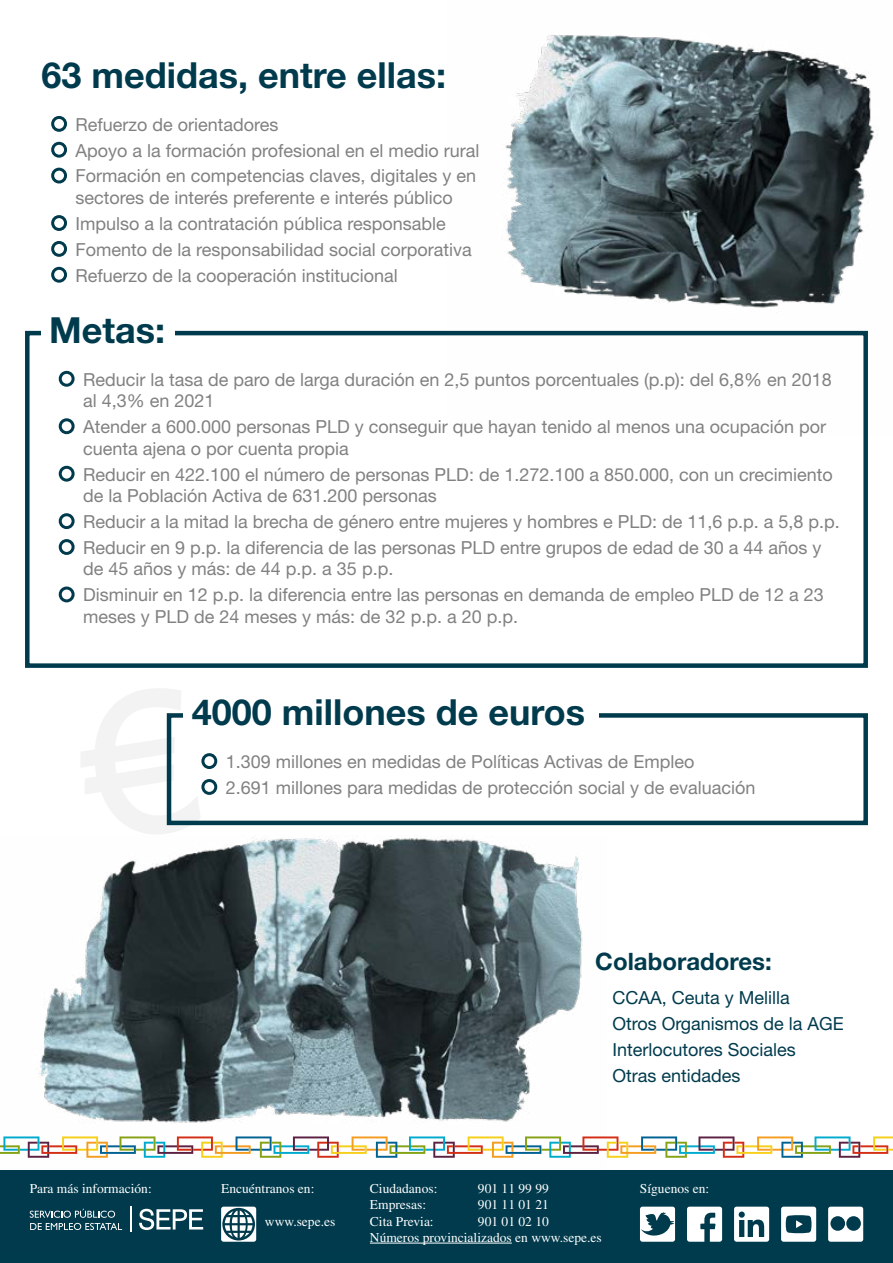
<style>
.page{position:relative;width:893px;height:1263px;background:#fff}
.page>*{position:absolute;margin:0;border:0;box-sizing:border-box;transform-origin:0 0}
.t1{font:700 36px "Helvetica Neue LT Std";color:#003b4d}
.t2{font:700 24px "Helvetica Neue LT Std";color:#003b4d}
.t3{font:18px/25.8px "Helvetica Neue LT Std";color:#818181}
.t4{font:18px/25.8px "Helvetica Neue LT Std";color:#003b4d}
.t5{font:13.5px/16.2px "Times LT Std";color:#fff}
</style>
<div class="page">
<div style="left:0;top:1170px;width:893px;height:93px;background:#003b4d"></div>
<svg style="left:640px;top:1206px;width:35px;height:36px"></svg>
<svg style="left:687px;top:1206px;width:35px;height:36px"></svg>
<svg style="left:734px;top:1206px;width:35px;height:36px"></svg>
<svg style="left:781px;top:1206px;width:35px;height:36px"></svg>
<svg style="left:828px;top:1206px;width:35px;height:36px"></svg>
<svg style="left:606px;top:1136px;width:287px;height:22px"></svg>
<svg style="left:81px;top:688px;width:120px;height:146px"></svg>
<img style="left:447px;top:35px;width:431px;height:296px">
<div style="left:25px;top:331px;width:843px;height:337px;border:4px solid #003b4d"></div>
<div style="left:167px;top:713px;width:701px;height:112px;border:4px solid #003b4d"></div>
<div style="left:42px;top:314px;width:133px;height:38px;background:#fff"></div>
<div style="left:183px;top:692px;width:416px;height:38px;background:#fff"></div>
<div style="left:51px;top:116px;width:16px;height:16px;border:3px solid #003b4d;border-radius:50%"></div>
<div style="left:51px;top:142px;width:16px;height:16px;border:3px solid #003b4d;border-radius:50%"></div>
<div style="left:51px;top:168px;width:16px;height:15px;border:3px solid #003b4d;border-radius:50%"></div>
<div style="left:51px;top:215px;width:16px;height:16px;border:3px solid #003b4d;border-radius:50%"></div>
<div style="left:51px;top:241px;width:16px;height:16px;border:3px solid #003b4d;border-radius:50%"></div>
<div style="left:51px;top:267px;width:16px;height:16px;border:3px solid #003b4d;border-radius:50%"></div>
<div style="left:59px;top:371px;width:16px;height:16px;border:3px solid #003b4d;border-radius:50%"></div>
<div style="left:59px;top:418px;width:16px;height:16px;border:3px solid #003b4d;border-radius:50%"></div>
<div style="left:59px;top:466px;width:16px;height:16px;border:3px solid #003b4d;border-radius:50%"></div>
<div style="left:59px;top:513px;width:16px;height:16px;border:3px solid #003b4d;border-radius:50%"></div>
<div style="left:59px;top:539px;width:16px;height:16px;border:3px solid #003b4d;border-radius:50%"></div>
<div style="left:59px;top:586px;width:16px;height:16px;border:3px solid #003b4d;border-radius:50%"></div>
<div style="left:201px;top:753px;width:16px;height:16px;border:3px solid #003b4d;border-radius:50%"></div>
<div style="left:201px;top:779px;width:16px;height:16px;border:3px solid #003b4d;border-radius:50%"></div>
<img style="left:0;top:837px;width:606px;height:407px">
<h1 class="t1" style="left:42px;top:53px;width:406px">63 medidas, entre ellas:</h1>
<p class="t3" style="left:76px;top:111px;width:405px">Refuerzo de orientadores<br>Apoyo a la formación profesional en el medio rural<br>Formación en competencias claves, digitales y en</p>
<p class="t3" style="left:76px;top:184px;width:398px">sectores de interés preferente e interés público Impulso a la contratación pública responsable Fomento de la responsabilidad social corporativa Refuerzo de la cooperación institucional</p>
<h1 class="t1" style="left:49px;top:308px;width:117px">Metas:</h1>
<p class="t3" style="left:83px;top:368px;width:750px;line-height:21.6px">Reducir la tasa de paro de larga duración en 2,5 puntos porcentuales (p.p): del 6,8% en 2018 al 4,3% en 2021</p>
<p class="t3" style="left:83px;top:416px;width:744px;line-height:21.6px">Atender a 600.000 personas PLD y conseguir que hayan tenido al menos una ocupación por cuenta ajena o por cuenta propia</p>
<p class="t3" style="left:83px;top:463px;width:751px;line-height:21.6px">Reducir en 422.100 el número de personas PLD: de 1.272.100 a 850.000, con un crecimiento de la Población Activa de 631.200 personas</p>
<p class="t3" style="left:83px;top:508px;width:758px">Reducir a la mitad la brecha de género entre mujeres y hombres e PLD: de 11,6 p.p. a 5,8 p.p.<br>Reducir en 9 p.p. la diferencia de las personas PLD entre grupos de edad de 30 a 44 años y</p>
<p class="t3" style="left:83px;top:556px;width:742px">de 45 años y más: de 44 p.p. a 35 p.p.<br>Disminuir en 12 p.p. la diferencia entre las personas en demanda de empleo PLD de 12 a 23</p>
<p class="t3" style="left:83px;top:603px;width:436px">meses y PLD de 24 meses y más: de 32 p.p. a 20 p.p.</p>
<h1 class="t1" style="left:192px;top:690px;width:395px">4000 millones de euros</h1>
<p class="t3" style="left:226px;top:748px;width:531px">1.309 millones en medidas de Políticas Activas de Empleo<br>2.691 millones para medidas de protección social y de evaluación</p>
<h2 class="t2" style="left:595px;top:946px;width:178px">Colaboradores:</h2>
<p class="t4" style="left:612px;top:985px;width:233px">CCAA, Ceuta y Melilla<br>Otros Organismos de la AGE<br>Interlocutores Sociales<br>Otras entidades</p>
<p class="t5" style="left:30px;top:1180px;width:124px">Para más información:</p>
<p class="t5" style="left:370px;top:1180px;width:69px">Ciudadanos:</p>
<p class="t5" style="left:478px;top:1180px;width:72px">901 11 99 99</p>
<p class="t5" style="left:370px;top:1196px;width:58px">Empresas:</p>
<p class="t5" style="left:478px;top:1196px;width:72px">901 11 01 21</p>
<p class="t5" style="left:370px;top:1213px;width:65px">Cita Previa:</p>
<p class="t5" style="left:221px;top:1180px;width:95px">Encuéntranos en:</p>
<p class="t5" style="left:640px;top:1180px;width:71px">Síguenos en:</p>
<p class="t5" style="left:265px;top:1213px;width:72px">www.sepe.es</p>
<p class="t5" style="left:370px;top:1213px;width:233px;text-indent:108px">901 01 02 10<br>Números provincializados en www.sepe.es</p>
</div>
